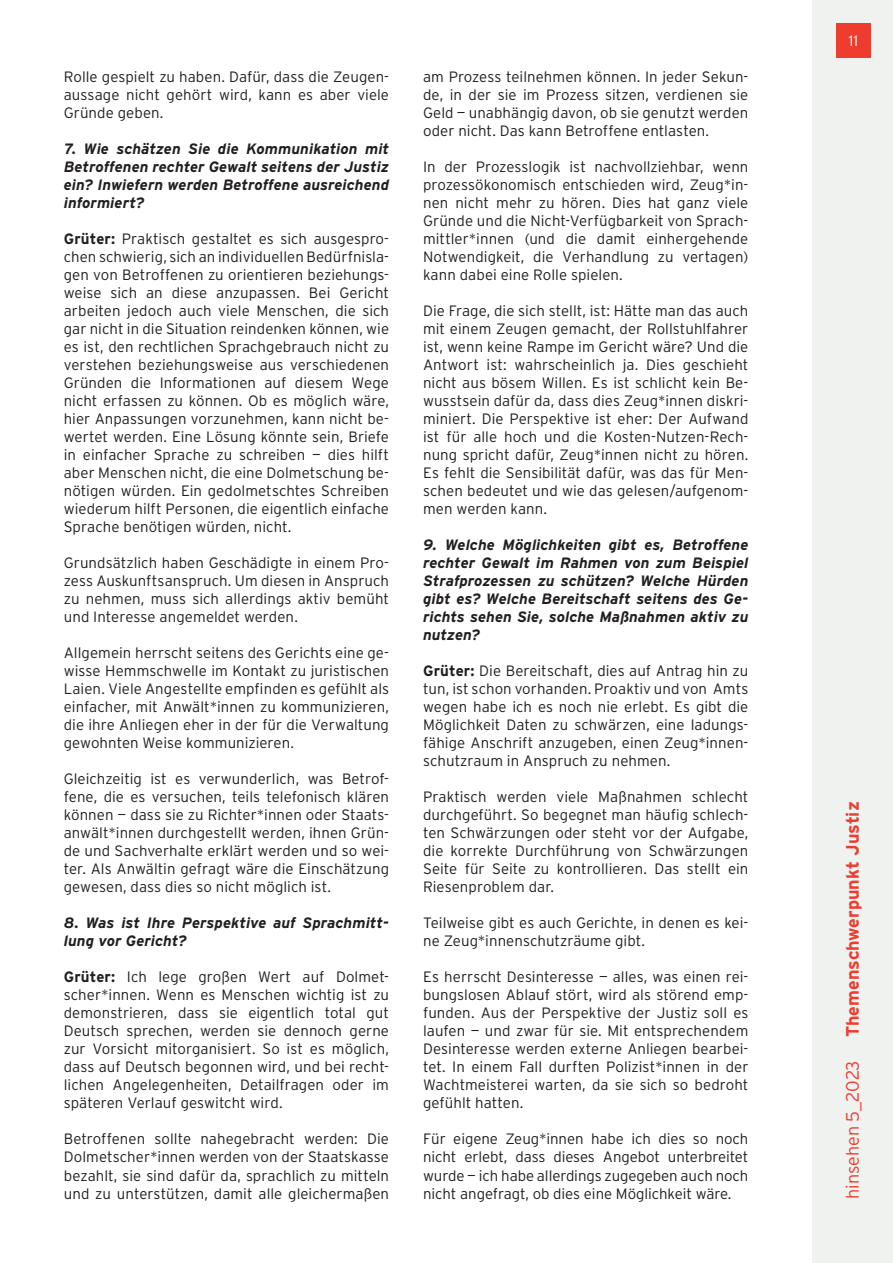
<style>
.page{position:relative;width:893px;height:1263px;background:#fff}
.page>*{position:absolute;margin:0;border:0;box-sizing:border-box;transform-origin:0 0}
.t1{font:700 18px "Interstate";color:#ee3c2f}
.t2{font:300 18px "Interstate";color:#ee3c2f}
.t3{font:300 15px/18px "Interstate";letter-spacing:.005em;color:#231f20;text-align:justify}
.t4{font:italic 700 15px/18px "Interstate";letter-spacing:.005em;color:#231f20;text-align:justify}
.t5{font:300 15px "Interstate";color:#fff}
.s1{font-weight:700}
</style>
<div class="page">
<div style="left:812px;top:0;width:81px;height:1263px;background:#f0f2ef"></div>
<div style="left:837px;top:23px;width:34px;height:34px;background:#ee3c2f"></div>
<p class="t3" style="left:64px;top:68px;width:327px">Rolle gespielt zu haben. Dafür, dass die Zeugen&shy;aussage nicht gehört wird, kann es aber viele Gründe geben.</p>
<p class="t4" style="left:64px;top:140px;width:327px">7. Wie schätzen Sie die Kommunikation mit Betroffenen rechter Gewalt seitens der Justiz ein? Inwiefern werden Betroffene ausreichend informiert?</p>
<p class="t3" style="left:64px;top:230px;width:327px"><span class="s1">Grüter:</span> Praktisch gestaltet es sich ausgespro&shy;chen schwierig, sich an individuellen Bedürfnisla&shy;gen von Betroffenen zu orientieren beziehungs&shy;weise sich an diese anzupassen. Bei Gericht arbeiten jedoch auch viele Menschen, die sich gar nicht in die Situation reindenken können, wie es ist, den rechtlichen Sprachgebrauch nicht zu verstehen beziehungsweise aus verschiedenen Gründen die Informationen auf diesem Wege nicht erfassen zu können. Ob es möglich wäre, hier Anpassungen vorzunehmen, kann nicht be&shy;wertet werden. Eine Lösung könnte sein, Briefe in einfacher Sprache zu schreiben — dies hilft aber Menschen nicht, die eine Dolmetschung be&shy;nötigen würden. Ein gedolmetschtes Schreiben wiederum hilft Personen, die eigentlich einfache Sprache benötigen würden, nicht.</p>
<p class="t3" style="left:64px;top:554px;width:327px">Grundsätzlich haben Geschädigte in einem Pro&shy;zess Auskunftsanspruch. Um diesen in Anspruch zu nehmen, muss sich allerdings aktiv bemüht und Interesse angemeldet werden.</p>
<p class="t3" style="left:64px;top:644px;width:327px">Allgemein herrscht seitens des Gerichts eine ge&shy;wisse Hemmschwelle im Kontakt zu juristischen Laien. Viele Angestellte empfinden es gefühlt als einfacher, mit Anwält*innen zu kommunizieren, die ihre Anliegen eher in der für die Verwaltung gewohnten Weise kommunizieren.</p>
<p class="t3" style="left:64px;top:770px;width:327px">Gleichzeitig ist es verwunderlich, was Betrof&shy;fene, die es versuchen, teils telefonisch klären können — dass sie zu Richter*innen oder Staats&shy;anwält*innen durchgestellt werden, ihnen Grün&shy;de und Sachverhalte erklärt werden und so wei&shy;ter. Als Anwältin gefragt wäre die Einschätzung gewesen, dass dies so nicht möglich ist.</p>
<p class="t4" style="left:64px;top:914px;width:327px">8. Was ist Ihre Perspektive auf Sprachmitt&shy;lung vor Gericht?</p>
<p class="t3" style="left:64px;top:968px;width:327px"><span class="s1">Grüter:</span> Ich lege großen Wert auf Dolmet&shy;scher*innen. Wenn es Menschen wichtig ist zu demonstrieren, dass sie eigentlich total gut Deutsch sprechen, werden sie dennoch gerne zur Vorsicht mitorganisiert. So ist es möglich, dass auf Deutsch begonnen wird, und bei recht&shy;lichen Angelegenheiten, Detailfragen oder im späteren Verlauf geswitcht wird.</p>
<p class="t3" style="left:64px;top:1130px;width:327px">Betroffenen sollte nahegebracht werden: Die Dolmetscher*innen werden von der Staatskasse bezahlt, sie sind dafür da, sprachlich zu mitteln und zu unterstützen, damit alle gleichermaßen</p>
<p class="t3" style="left:423px;top:68px;width:327px">am Prozess teilnehmen können. In jeder Sekun&shy;de, in der sie im Prozess sitzen, verdienen sie Geld — unabhängig davon, ob sie genutzt werden oder nicht. Das kann Betroffene entlasten.</p>
<p class="t3" style="left:423px;top:158px;width:327px">In der Prozesslogik ist nachvollziehbar, wenn prozessökonomisch entschieden wird, Zeug*in&shy;nen nicht mehr zu hören. Dies hat ganz viele Gründe und die Nicht-Verfügbarkeit von Sprach&shy;mittler*innen (und die damit einhergehende Notwendigkeit, die Verhandlung zu vertagen) kann dabei eine Rolle spielen.</p>
<p class="t3" style="left:423px;top:302px;width:327px">Die Frage, die sich stellt, ist: Hätte man das auch mit einem Zeugen gemacht, der Rollstuhlfahrer ist, wenn keine Rampe im Gericht wäre? Und die Antwort ist: wahrscheinlich ja. Dies geschieht nicht aus bösem Willen. Es ist schlicht kein Be&shy;wusstsein dafür da, dass dies Zeug*innen diskri&shy;miniert. Die Perspektive ist eher: Der Aufwand ist für alle hoch und die Kosten-Nutzen-Rech&shy;nung spricht dafür, Zeug*innen nicht zu hören.<br>Es fehlt die Sensibilität dafür, was das für Men&shy;schen bedeutet und wie das gelesen/aufgenom&shy;men werden kann.</p>
<p class="t4" style="left:423px;top:536px;width:327px">9. Welche Möglichkeiten gibt es, Betroffene rechter Gewalt im Rahmen von zum Beispiel Strafprozessen zu schützen? Welche Hürden gibt es? Welche Bereitschaft seitens des Ge&shy;richts sehen Sie, solche Maßnahmen aktiv zu nutzen?</p>
<p class="t3" style="left:423px;top:662px;width:327px"><span class="s1">Grüter:</span> Die Bereitschaft, dies auf Antrag hin zu tun, ist schon vorhanden. Proaktiv und von Amts wegen habe ich es noch nie erlebt. Es gibt die Möglichkeit Daten zu schwärzen, eine ladungs&shy;fähige Anschrift anzugeben, einen Zeug*innen&shy;schutzraum in Anspruch zu nehmen.</p>
<p class="t3" style="left:423px;top:788px;width:327px">Praktisch werden viele Maßnahmen schlecht durchgeführt. So begegnet man häufig schlech&shy;ten Schwärzungen oder steht vor der Aufgabe, die korrekte Durchführung von Schwärzungen Seite für Seite zu kontrollieren. Das stellt ein Riesenproblem dar.</p>
<p class="t3" style="left:423px;top:914px;width:327px">Teilweise gibt es auch Gerichte, in denen es kei&shy;ne Zeug*innenschutzräume gibt.</p>
<p class="t3" style="left:423px;top:968px;width:327px">Es herrscht Desinteresse — alles, was einen rei&shy;bungslosen Ablauf stört, wird als störend emp&shy;funden. Aus der Perspektive der Justiz soll es laufen — und zwar für sie. Mit entsprechendem Desinteresse werden externe Anliegen bearbei&shy;tet. In einem Fall durften Polizist*innen in der Wachtmeisterei warten, da sie sich so bedroht gefühlt hatten.</p>
<p class="t3" style="left:423px;top:1130px;width:327px">Für eigene Zeug*innen habe ich dies so noch nicht erlebt, dass dieses Angebot unterbreitet wurde — ich habe allerdings zugegeben auch noch nicht angefragt, ob dies eine Möglichkeit wäre.</p>
<p class="t5" style="left:849px;top:33px;width:11px">11</p>
<p class="t1" style="left:842px;top:1037px;width:237px;rotate:-90deg">Themenschwerpunkt Justiz</p>
<p class="t2" style="left:842px;top:1199px;width:140px;rotate:-90deg">hinsehen 5_2023</p>
</div>
